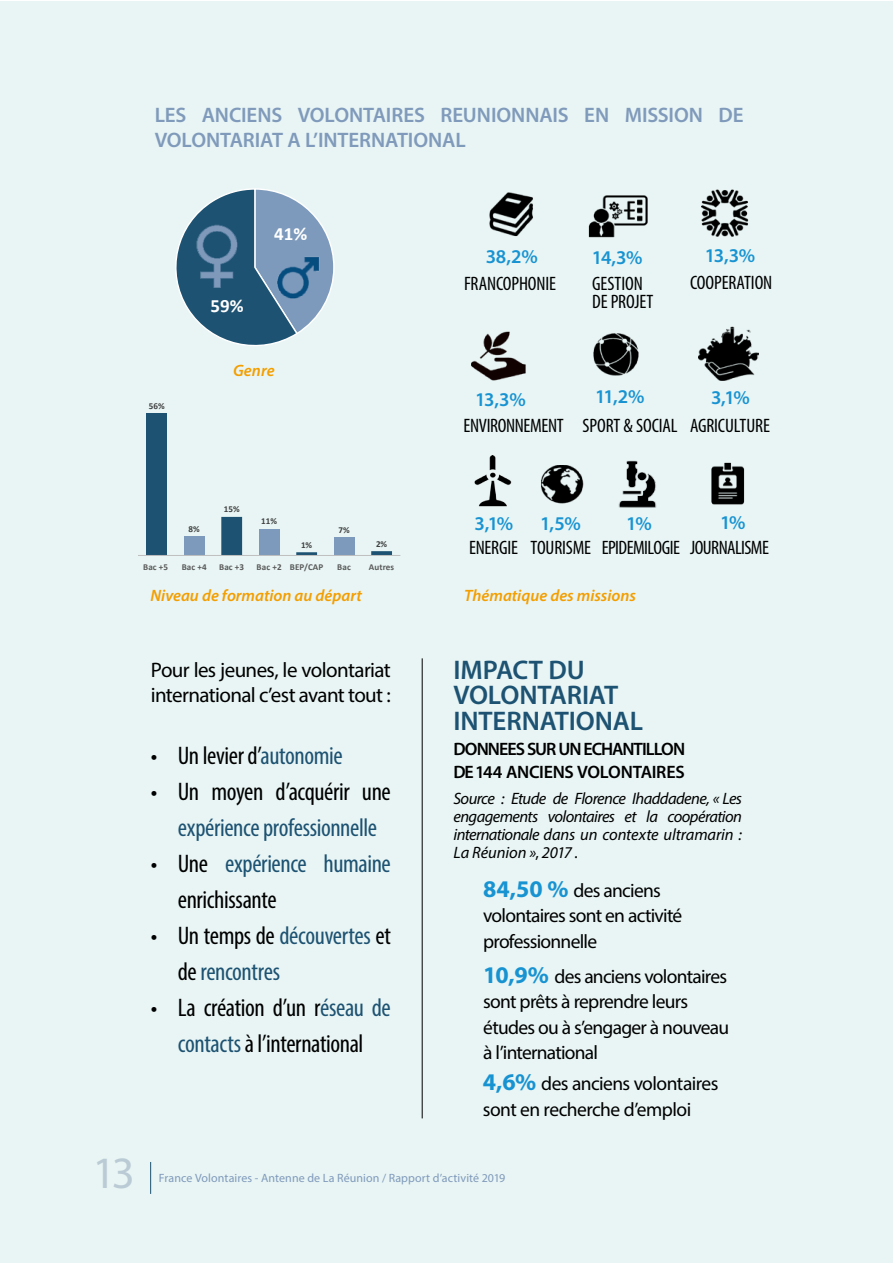
<style>
.page{position:relative;width:893px;height:1263px;background:#fff}
.page>*{position:absolute;margin:0;border:0;box-sizing:border-box;transform-origin:0 0}
.t1{font:45px "Myriad Pro";color:#bbcbd5}
.t2{font:600 27px/25.5px "Myriad Pro";letter-spacing:-.005em;color:#1d5272}
.t3{font:condensed 25.5px/36px "Myriad Pro";letter-spacing:-.015em;color:#000}
.t4{font:condensed 25.5px/36px "Myriad Pro";letter-spacing:-.015em;color:#1d5272}
.t5{font:600 21px/25.2px "Myriad Pro";letter-spacing:-.005em;color:#809abb}
.t6{font:21px/25.2px "Myriad Pro";letter-spacing:-.03em;color:#000}
.t7{font:19.5px/25.5px "Myriad Pro";letter-spacing:-.035em;color:#000}
.t8{font:condensed 19.5px/18px "Myriad Pro";letter-spacing:-.01em;color:#000}
.t9{font:600 19.5px "Myriad Pro";letter-spacing:-.07em;color:#1893d2}
.t10{font:condensed 19.5px "Myriad Pro";letter-spacing:-.03em;color:#000}
.t11{font:700 18.75px "Calibri";color:#fff}
.t12{font:600 18px/22.5px "Myriad Pro";letter-spacing:-.05em;color:#000}
.t13{font:italic 16.5px/18px "Myriad Pro";letter-spacing:-.01em;color:#000;text-align:justify}
.t14{font:italic 600 16.5px "Myriad Pro";color:#f49e00}
.t15{font:12px "Myriad Pro";letter-spacing:.01em;color:#809abb}
.t16{font:700 9px "Calibri";letter-spacing:.01em;color:#595959}
.t17{font:700 9px "Calibri";color:#404040}
.s1{color:#1d5272}
.s2{color:#000}
.s3{font-style:normal}
.s4{font-weight:700;font-size:24px;color:#1893d2}
</style>
<div class="page">
<div style="left:1px;top:1px;width:892px;height:1262px;background:#e8f5f4"></div>
<img style="left:490px;top:192px;width:43px;height:45px">
<img style="left:588px;top:195px;width:60px;height:43px">
<img style="left:701px;top:189px;width:48px;height:48px">
<img style="left:471px;top:331px;width:55px;height:50px">
<img style="left:474px;top:455px;width:38px;height:52px">
<img style="left:618px;top:460px;width:39px;height:48px">
<img style="left:711px;top:462px;width:34px;height:43px">
<img style="left:541px;top:465px;width:43px;height:39px">
<img style="left:593px;top:333px;width:46px;height:43px">
<img style="left:699px;top:327px;width:59px;height:54px">
<hr style="left:150px;top:1162px;width:1px;height:32px;background:#1d5272">
<hr style="left:422px;top:658px;width:1px;height:460px;background:#000">
<svg style="left:175px;top:188px;width:160px;height:158px"></svg>
<img style="left:187px;top:207px;width:55px;height:85px">
<img style="left:272px;top:251px;width:49px;height:53px">
<div style="left:146px;top:413px;width:21px;height:142px;background:#1d5272"></div>
<div style="left:184px;top:536px;width:21px;height:19px;background:#7d9abc"></div>
<svg style="left:221px;top:517px;width:171px;height:38px"></svg>
<hr style="left:138px;top:555px;width:262px;height:1px;background:#bfbfbf">
<p class="t5" style="left:155px;top:102px;width:590px">LES ANCIENS VOLONTAIRES REUNIONNAIS EN MISSION DE<br>VOLONTARIAT A L’INTERNATIONAL</p>
<p class="t17" style="left:149px;top:399px;width:17px">56%</p>
<p class="t11" style="left:211px;top:292px;width:35px">59%</p>
<p class="t11" style="left:274px;top:220px;width:35px">41%</p>
<p class="t14" style="left:233px;top:359px;width:43px">Genre</p>
<p class="t9" style="left:486px;top:244px;width:54px">38,2%</p>
<p class="t8" style="left:464px;top:275px;width:93px">FRANCOPHONIE</p>
<p class="t9" style="left:592px;top:245px;width:52px">14,3%</p>
<p class="t8" style="left:592px;top:275px;width:63px">GESTION<br>DE PROJET</p>
<p class="t9" style="left:705px;top:243px;width:52px">13,3%</p>
<p class="t8" style="left:690px;top:273px;width:84px">COOPERATION</p>
<p class="t9" style="left:475px;top:387px;width:52px">13,3%</p>
<p class="t8" style="left:464px;top:417px;width:102px">ENVIRONNEMENT</p>
<p class="t9" style="left:595px;top:384px;width:51px">11,2%</p>
<p class="t8" style="left:583px;top:416px;width:97px">SPORT &amp; SOCIAL</p>
<p class="t9" style="left:711px;top:385px;width:40px">3,1%</p>
<p class="t8" style="left:690px;top:416px;width:81px">AGRICULTURE</p>
<p class="t17" style="left:189px;top:522px;width:13px">8%</p>
<p class="t17" style="left:224px;top:503px;width:17px">15%</p>
<p class="t17" style="left:261px;top:515px;width:17px">11%</p>
<p class="t17" style="left:301px;top:538px;width:13px">1%</p>
<p class="t17" style="left:338px;top:523px;width:13px">7%</p>
<p class="t17" style="left:376px;top:537px;width:13px">2%</p>
<p class="t16" style="left:143px;top:560px;width:26px">Bac +5</p>
<p class="t16" style="left:182px;top:560px;width:26px">Bac +4</p>
<p class="t16" style="left:219px;top:560px;width:26px">Bac +3</p>
<p class="t16" style="left:257px;top:560px;width:68px">Bac +2 BEP/CAP</p>
<p class="t16" style="left:337px;top:560px;width:15px">Bac</p>
<p class="t16" style="left:369px;top:560px;width:27px">Autres</p>
<p class="t9" style="left:475px;top:511px;width:40px">3,1%</p>
<p class="t8" style="left:469px;top:538px;width:51px">ENERGIE</p>
<p class="t9" style="left:540px;top:511px;width:42px">1,5%</p>
<p class="t8" style="left:530px;top:538px;width:62px">TOURISME</p>
<p class="t9" style="left:626px;top:511px;width:27px">1%</p>
<p class="t10" style="left:602px;top:536px;width:80px">EPIDEMILOGIE</p>
<p class="t14" style="left:150px;top:585px;width:213px">Niveau de formation au départ</p>
<p class="t14" style="left:464px;top:585px;width:173px">Thématique des missions</p>
<p class="t9" style="left:720px;top:510px;width:27px">1%</p>
<p class="t10" style="left:690px;top:536px;width:81px">JOURNALISME</p>
<h1 class="t1" style="left:93px;top:1145px;width:44px">13</h1>
<p class="t6" style="left:151px;top:657px;width:242px">Pour les jeunes, le volontariat international c’est avant tout :</p>
<h3 class="t3" style="left:151px;top:737px;width:193px">• Un levier d’<span class="s1">autonomie</span></h3>
<h3 class="t3" style="left:151px;top:773px;width:242px">• Un moyen d’acquérir une</h3>
<h3 class="t4" style="left:178px;top:809px;width:201px">expérience professionnelle</h3>
<h3 class="t3" style="left:178px;top:845px;width:214px;text-indent:-27px">• Une <span class="s1">expérience humaine </span>enrichissante</h3>
<h3 class="t4" style="left:178px;top:917px;width:215px;text-indent:-27px"><span class="s2">• Un temps de</span> découvertes <span class="s2">et de</span> rencontres</h3>
<h3 class="t3" style="left:151px;top:989px;width:242px;text-align:center">• La création d’un r<span class="s1">éseau de contacts</span> à l’international</h3>
<h2 class="t2" style="left:453px;top:656px;width:191px">IMPACT DU<br>VOLONTARIAT<br>INTERNATIONAL</h2>
<p class="t12" style="left:453px;top:737px;width:233px">DONNEES SUR UN ECHANTILLON<br>DE 144 ANCIENS VOLONTAIRES</p>
<p class="t13" style="left:453px;top:789px;width:290px">Source : Etude de Florence Ihaddadene, « Les engagements volontaires et la coopération internationale dans un contexte ultramarin :<br>La Réunion »<span class="s3">,</span> 2017 .</p>
<p class="t7" style="left:483px;top:877px;width:201px"><span class="s4">84,50 %</span> des anciens volontaires sont en activité professionnelle</p>
<p class="t7" style="left:483px;top:963px;width:247px"><span class="s4">10,9%</span> des anciens volontaires sont prêts à reprendre leurs études ou à s’engager à nouveau à l’international</p>
<p class="t7" style="left:483px;top:1071px;width:237px"><span class="s4">4,6%</span> des anciens volontaires sont en recherche d’emploi</p>
<p class="t15" style="left:159px;top:1171px;width:348px">France Volontaires - Antenne de La Réunion / Rapport d’activité 2019</p>
</div>
